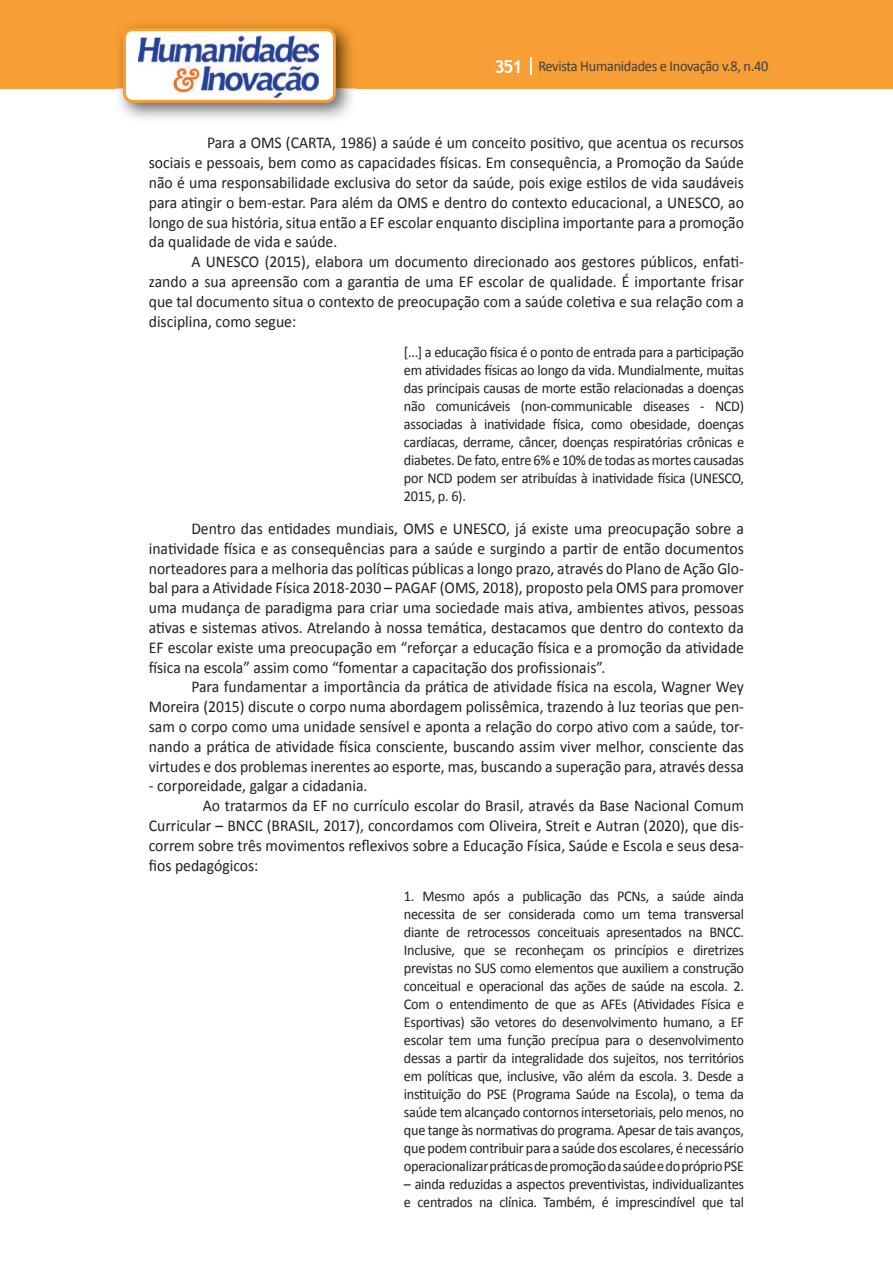
<style>
.page{position:relative;width:893px;height:1263px;background:#fff}
.page>*{position:absolute;margin:0;border:0;box-sizing:border-box;transform-origin:0 0}
.t1{font:16.5px/19.8px "Calibri";color:#231f20;text-align:justify;scale:.95 1}
.t2{font:15px/18px "Calibri";letter-spacing:-.02em;color:#231f20;text-align:justify;scale:.95 1}
.t3{font:15px "Calibri";letter-spacing:-.02em;color:#3e3e3f;scale:.95 1}
.s1{font-family:"Trebuchet MS";font-weight:700;font-size:18px;color:#fff}
</style>
<div class="page">
<div style="left:0;top:0;width:893px;height:88px;background:#f79e34"></div>
<svg style="left:530px;top:57px;width:2px;height:18px"></svg>
<img style="left:115px;top:24px;width:241px;height:95px">
<svg style="left:123px;top:28px;width:213px;height:75px"></svg>
<p class="t3" style="left:495px;top:57px;width:290px"><span class="s1">351</span> Revista Humanidades e Inovação v.8, n.40</p>
<p class="t1" style="left:149px;top:133px;width:628px;text-indent:58px">Para a OMS (CARTA, 1986) a saúde é um conceito positivo, que acentua os recursos sociais e pessoais, bem como as capacidades físicas. Em consequência, a Promoção da Saúde não é uma responsabilidade exclusiva do setor da saúde, pois exige estilos de vida saudáveis para atingir o bem-estar. Para além da OMS e dentro do contexto educacional, a UNESCO, ao longo de sua história, situa então a EF escolar enquanto disciplina importante para a promoção da qualidade de vida e saúde.</p>
<p class="t1" style="left:149px;top:252px;width:628px;text-indent:43px">A UNESCO (2015), elabora um documento direcionado aos gestores públicos, enfati&shy;zando a sua apreensão com a garantia de uma EF escolar de qualidade. É importante frisar que tal documento situa o contexto de preocupação com a saúde coletiva e sua relação com a disciplina, como segue:</p>
<p class="t2" style="left:404px;top:343px;width:360px">[...] a educação física é o ponto de entrada para a participação em atividades físicas ao longo da vida. Mundialmente, muitas das principais causas de morte estão relacionadas a doenças não comunicáveis (non-communicable diseases - NCD) associadas à inatividade física, como obesidade, doenças cardíacas, derrame, câncer, doenças respiratórias crônicas e diabetes. De fato, entre 6% e 10% de todas as mortes causadas por NCD podem ser atribuídas à inatividade física (UNESCO, 2015, p. 6).</p>
<p class="t1" style="left:149px;top:519px;width:628px;text-indent:43px">Dentro das entidades mundiais, OMS e UNESCO, já existe uma preocupação sobre a inatividade física e as consequências para a saúde e surgindo a partir de então documentos norteadores para a melhoria das políticas públicas a longo prazo, através do Plano de Ação Glo&shy;bal para a Atividade Física 2018-2030 – PAGAF (OMS, 2018), proposto pela OMS para promover uma mudança de paradigma para criar uma sociedade mais ativa, ambientes ativos, pessoas ativas e sistemas ativos. Atrelando à nossa temática, destacamos que dentro do contexto da EF escolar existe uma preocupação em “reforçar a educação física e a promoção da atividade física na escola” assim como “fomentar a capacitação dos profissionais”.</p>
<p class="t1" style="left:149px;top:677px;width:628px;text-indent:43px">Para fundamentar a importância da prática de atividade física na escola, Wagner Wey Moreira (2015) discute o corpo numa abordagem polissêmica, trazendo à luz teorias que pen&shy;sam o corpo como uma unidade sensível e aponta a relação do corpo ativo com a saúde, tor&shy;nando a prática de atividade física consciente, buscando assim viver melhor, consciente das virtudes e dos problemas inerentes ao esporte, mas, buscando a superação para, através dessa</p>
<p class="t1" style="left:149px;top:776px;width:232px">- corporeidade, galgar a cidadania.</p>
<p class="t1" style="left:203px;top:796px;width:571px">Ao tratarmos da EF no currículo escolar do Brasil, através da Base Nacional Comum</p>
<p class="t1" style="left:149px;top:816px;width:628px">Curricular – BNCC (BRASIL, 2017), concordamos com Oliveira, Streit e Autran (2020), que dis-</p>
<p class="t1" style="left:149px;top:835px;width:628px">correm sobre três movimentos reflexivos sobre a Educação Física, Saúde e Escola e seus desa-</p>
<p class="t1" style="left:149px;top:855px;width:117px">fios pedagógicos:</p>
<p class="t2" style="left:404px;top:887px;width:360px">1. Mesmo após a publicação das PCNs, a saúde ainda necessita de ser considerada como um tema transversal diante de retrocessos conceituais apresentados na BNCC.<br>Inclusive, que se reconheçam os princípios e diretrizes previstas no SUS como elementos que auxiliem a construção conceitual e operacional das ações de saúde na escola. 2.<br>Com o entendimento de que as AFEs (Atividades Física e Esportivas) são vetores do desenvolvimento humano, a EF escolar tem uma função precípua para o desenvolvimento dessas a partir da integralidade dos sujeitos, nos territórios em políticas que, inclusive, vão além da escola. 3. Desde a instituição do PSE (Programa Saúde na Escola), o tema da saúde tem alcançado contornos intersetoriais, pelo menos, no que tange às normativas do programa. Apesar de tais avanços, que podem contribuir para a saúde dos escolares, é necessário operacionalizar práticas de promoção da saúde e do próprio PSE</p>
<p class="t2" style="left:404px;top:1175px;width:359px">– ainda reduzidas a aspectos preventivistas, individualizantes e centrados na clínica. Também, é imprescindível que tal</p>
</div>
